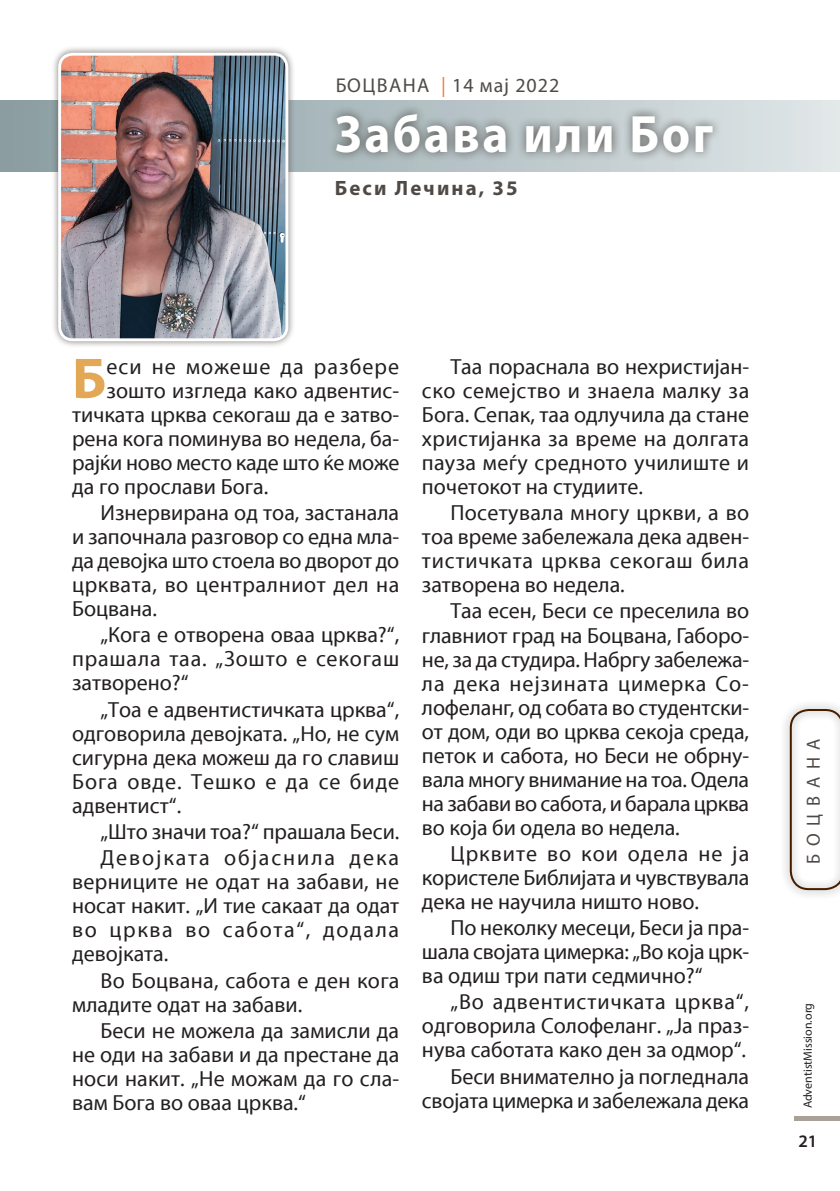
<style>
.page{position:relative;width:840px;height:1191px;background:#fff}
.page>*{position:absolute;margin:0;border:0;box-sizing:border-box;transform-origin:0 0}
.t1{font:700 57.6px "Myri";color:#e2a855}
.t2{font:700 52.8px "Myriad Pro";letter-spacing:.05em;color:#fff;scale:.94 1}
.t3{font:22px/24px "Myri";color:#231f20;text-align:justify}
.t4{font:22px/26.2px "Myri";letter-spacing:.08em;color:#231f20}
.t5{font:22px "Myri";letter-spacing:.05em;color:#231f20}
.t6{font:700 20.8px "Myriad Pro";letter-spacing:.1em;color:#4f4a46}
.t7{font:20px "Myriad Pro";letter-spacing:.055em;color:#4f4a46}
.t8{font:19px "Myriad Pro";letter-spacing:.42em;color:#4f4a46}
.t9{font:600 17.6px "Myriad Pro";color:#231f20}
.t10{font:12px "Myriad Pro";color:#231f20}
.s1{color:#f4793e}
</style>
<div class="page">
<div style="left:793px;top:1116px;width:46px;height:5px;background:#a9a098"></div>
<div style="left:780px;top:699px;width:59px;height:200px;background:#f6f5f5"></div>
<svg style="left:789px;top:709px;width:50px;height:181px"></svg>
<svg style="left:0;top:101px;width:839px;height:70px;background:#bec9cc"></svg>
<div style="left:327px;top:104px;width:394px;height:58px;background:#4f4a46;opacity:.88"></div>
<div style="left:51px;top:45px;width:244px;height:303px;background:#4f4a46;opacity:.75"></div>
<img style="left:60px;top:54px;width:227px;height:286px">
<div style="left:58px;top:53px;width:230px;height:288px;border:3px solid #fff;border-radius:13px"></div>
<p class="t7" style="left:335px;top:73px;width:226px">БОЦВАНА <span class="s1">|</span> 14 мај 2022</p>
<h2 class="t2" style="left:334px;top:99px;width:404px">Забава или Бог</h2>
<p class="t6" style="left:334px;top:175px;width:184px">Беси Лечина, 35</p>
<h1 class="t1" style="left:72px;top:346px;width:36px">Б</h1>
<p class="t5" style="left:106px;top:354px;width:294px">еси не можеше да разбере</p>
<p class="t3" style="left:106px;top:379px;width:294px">зошто изгледа како адвентис-</p>
<p class="t3" style="left:72px;top:403px;width:328px">тичката црква секогаш да е затво-</p>
<p class="t3" style="left:72px;top:427px;width:325px">рена кога поминува во недела, ба--</p>
<p class="t3" style="left:72px;top:451px;width:328px">рајќи ново место каде што ќе може</p>
<p class="t3" style="left:72px;top:475px;width:197px">да го прослави Бога.</p>
<p class="t3" style="left:72px;top:501px;width:328px;text-indent:28px">Изнервирана од тоа, застанала и започнала разговор со една мла&shy;да девојка што стоела во дворот до црквата, во централниот дел на Боцвана.</p>
<p class="t3" style="left:72px;top:623px;width:328px;text-indent:28px">„Кога е отворена оваа црква?“, прашала таа. „Зошто е секогаш затворено?“</p>
<p class="t3" style="left:72px;top:698px;width:328px;text-indent:28px">„Тоа е адвентистичката црква“, одговорила девојката. „Но, не сум сигурна дека можеш да го славиш Бога овде. Тешко е да се биде адвентист“.</p>
<p class="t4" style="left:100px;top:819px;width:300px">„Што значи тоа?“ прашала Беси.<br>Девојката објаснила дека</p>
<p class="t3" style="left:72px;top:870px;width:328px">верниците не одат на забави, не носат накит. „И тие сакаат да одат во црква во сабота“, додала девојката.</p>
<p class="t3" style="left:72px;top:968px;width:328px;text-indent:28px">Во Боцвана, сабота е ден кога младите одат на забави.</p>
<p class="t3" style="left:72px;top:1019px;width:328px;text-indent:28px">Беси не можела да замисли да не оди на забави и да престане да носи накит. „Не можам да го сла&shy;вам Бога во оваа црква.“</p>
<p class="t3" style="left:422px;top:355px;width:328px;text-indent:28px">Таа пораснала во нехристијан&shy;ско семејство и знаела малку за Бога. Сепак, таа одлучила да стане христијанка за време на долгата пауза меѓу средното училиште и почетокот на студиите.</p>
<p class="t3" style="left:422px;top:501px;width:328px;text-indent:28px">Посетувала многу цркви, а во тоа време забележала дека адвен&shy;тистичката црква секогаш била затворена во недела.</p>
<p class="t3" style="left:422px;top:599px;width:328px;text-align:left;text-indent:28px">Таа есен, Беси се преселила во главниот град на Боцвана, Габоро&shy;не, за да студира. Набргу забележа&shy;ла дека нејзината цимерка Со-- лофеланг, од собата во студентски&shy;от дом, оди во црква секоја среда, петок и сабота, но Беси не обрну&shy;вала многу внимание на тоа. Одела на забави во сабота, и барала црква во која би одела во недела.</p>
<p class="t3" style="left:422px;top:842px;width:328px;text-indent:28px">Црквите во кои одела не ја користеле Библијата и чувствувала дека не научила ништо ново.</p>
<p class="t3" style="left:422px;top:916px;width:328px;text-indent:28px">По неколку месеци, Беси ја пра&shy;шала својата цимерка: „Во која црк&shy;ва одиш три пати седмично?“</p>
<p class="t3" style="left:422px;top:990px;width:328px;text-indent:28px">„Во адвентистичката црква“, одговорила Солофеланг. „Ја праз&shy;нува саботата како ден за одмор“.</p>
<p class="t3" style="left:422px;top:1064px;width:328px;text-align:right">Беси внимателно ја погледнала својата цимерка и забележала дека</p>
<p class="t8" style="left:801px;top:864px;width:127px;rotate:-90deg">БОЦВАНА</p>
<p class="t10" style="left:800px;top:1108px;width:107px;rotate:-90deg">AdventistMission.org</p>
<p class="t9" style="left:798px;top:1130px;width:20px">21</p>
</div>
